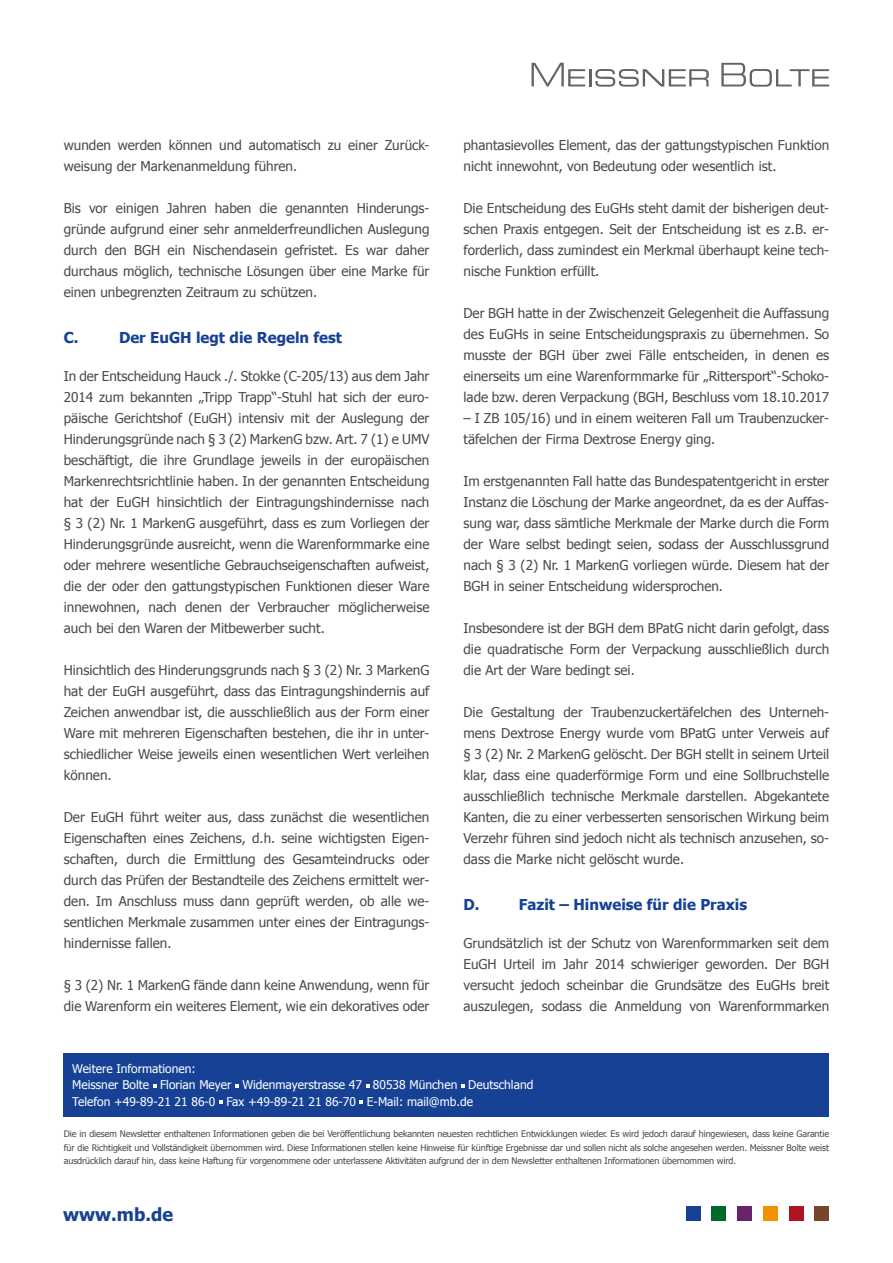
<style>
.page{position:relative;width:893px;height:1263px;background:#fff}
.page>*{position:absolute;margin:0;border:0;box-sizing:border-box;transform-origin:0 0}
.t1{font:700 18px "Tahoma";color:#164194}
.H2_blau_10_14_ohne_N{font:700 15px "Tahoma";color:#164194}
.Fließtext_9_14_DE{font:13.5px/21px "Tahoma";color:#4a4a49;text-align:justify}
.t2{font:12px/16.5px "Tahoma";color:#fff}
.t3{font:9px/13.5px "Tahoma";letter-spacing:-.01em;color:#4a4a49;text-align:justify}
</style>
<div class="page">
<div style="left:686px;top:1205px;width:15px;height:15px;background:#164194"></div>
<div style="left:711px;top:1205px;width:15px;height:15px;background:#006a28"></div>
<div style="left:737px;top:1205px;width:15px;height:15px;background:#68236b"></div>
<div style="left:763px;top:1205px;width:15px;height:15px;background:#f39200"></div>
<div style="left:789px;top:1205px;width:14px;height:15px;background:#af151e"></div>
<div style="left:814px;top:1205px;width:15px;height:15px;background:#77442c"></div>
<svg style="left:531px;top:63px;width:178px;height:24px"></svg>
<svg style="left:721px;top:63px;width:108px;height:24px"></svg>
<div style="left:64px;top:1053px;width:765px;height:63px;background:#164194"></div>
<svg style="left:235px;top:1084px;width:4px;height:3px"></svg>
<svg style="left:219px;top:1100px;width:4px;height:4px"></svg>
<svg style="left:360px;top:1100px;width:3px;height:4px"></svg>
<p class="Fließtext_9_14_DE" style="left:64px;top:134px;width:367px">wunden werden können und automatisch zu einer Zurück&shy;weisung der Markenanmeldung führen.</p>
<p class="Fließtext_9_14_DE" style="left:64px;top:197px;width:367px">Bis vor einigen Jahren haben die genannten Hinderungs&shy;gründe aufgrund einer sehr anmelderfreundlichen Auslegung durch den BGH ein Nischendasein gefristet. Es war daher durchaus möglich, technische Lösungen über eine Marke für einen unbegrenzten Zeitraum zu schützen.</p>
<p class="H2_blau_10_14_ohne_N" style="left:64px;top:327px;width:16px">C.</p>
<p class="H2_blau_10_14_ohne_N" style="left:119px;top:327px;width:225px">Der EuGH legt die Regeln fest</p>
<p class="Fließtext_9_14_DE" style="left:64px;top:365px;width:367px">In der Entscheidung Hauck ./. Stokke (C-205/13) aus dem Jahr 2014 zum bekannten „Tripp Trapp“-Stuhl hat sich der euro&shy;päische Gerichtshof (EuGH) intensiv mit der Auslegung der Hinderungsgründe nach § 3 (2) MarkenG bzw. Art. 7 (1) e UMV beschäftigt, die ihre Grundlage jeweils in der europäischen Markenrechtsrichtlinie haben. In der genannten Entscheidung hat der EuGH hinsichtlich der Eintragungshindernisse nach § 3 (2) Nr. 1 MarkenG ausgeführt, dass es zum Vorliegen der Hinderungsgründe ausreicht, wenn die Warenformmarke eine oder mehrere wesentliche Gebrauchseigenschaften aufweist, die der oder den gattungstypischen Funktionen dieser Ware innewohnen, nach denen der Verbraucher möglicherweise auch bei den Waren der Mitbewerber sucht.</p>
<p class="Fließtext_9_14_DE" style="left:64px;top:659px;width:367px">Hinsichtlich des Hinderungsgrunds nach § 3 (2) Nr. 3 MarkenG hat der EuGH ausgeführt, dass das Eintragungshindernis auf Zeichen anwendbar ist, die ausschließlich aus der Form einer Ware mit mehreren Eigenschaften bestehen, die ihr in unter&shy;schiedlicher Weise jeweils einen wesentlichen Wert verleihen können.</p>
<p class="Fließtext_9_14_DE" style="left:64px;top:806px;width:367px">Der EuGH führt weiter aus, dass zunächst die wesentlichen Eigenschaften eines Zeichens, d.h. seine wichtigsten Eigen&shy;schaften, durch die Ermittlung des Gesamteindrucks oder durch das Prüfen der Bestandteile des Zeichens ermittelt wer&shy;den. Im Anschluss muss dann geprüft werden, ob alle we&shy;sentlichen Merkmale zusammen unter eines der Eintragungs&shy;hindernisse fallen.</p>
<p class="Fließtext_9_14_DE" style="left:64px;top:974px;width:367px">§ 3 (2) Nr. 1 MarkenG fände dann keine Anwendung, wenn für die Warenform ein weiteres Element, wie ein dekoratives oder</p>
<p class="Fließtext_9_14_DE" style="left:463px;top:134px;width:367px">phantasievolles Element, das der gattungstypischen Funktion nicht innewohnt, von Bedeutung oder wesentlich ist.</p>
<p class="Fließtext_9_14_DE" style="left:463px;top:197px;width:367px">Die Entscheidung des EuGHs steht damit der bisherigen deut&shy;schen Praxis entgegen. Seit der Entscheidung ist es z.B. er&shy;forderlich, dass zumindest ein Merkmal überhaupt keine tech&shy;nische Funktion erfüllt.</p>
<p class="Fließtext_9_14_DE" style="left:463px;top:302px;width:367px">Der BGH hatte in der Zwischenzeit Gelegenheit die Auffassung des EuGHs in seine Entscheidungspraxis zu übernehmen. So musste der BGH über zwei Fälle entscheiden, in denen es einerseits um eine Warenformmarke für „Rittersport“-Schoko&shy;lade bzw. deren Verpackung (BGH, Beschluss vom 18.10.2017</p>
<p class="Fließtext_9_14_DE" style="left:463px;top:407px;width:367px">– I ZB 105/16) und in einem weiteren Fall um Traubenzucker&shy;täfelchen der Firma Dextrose Energy ging.</p>
<p class="Fließtext_9_14_DE" style="left:463px;top:470px;width:367px">Im erstgenannten Fall hatte das Bundespatentgericht in erster Instanz die Löschung der Marke angeordnet, da es der Auffas&shy;sung war, dass sämtliche Merkmale der Marke durch die Form der Ware selbst bedingt seien, sodass der Ausschlussgrund nach § 3 (2) Nr. 1 MarkenG vorliegen würde. Diesem hat der BGH in seiner Entscheidung widersprochen.</p>
<p class="Fließtext_9_14_DE" style="left:463px;top:617px;width:367px">Insbesondere ist der BGH dem BPatG nicht darin gefolgt, dass die quadratische Form der Verpackung ausschließlich durch die Art der Ware bedingt sei.</p>
<p class="Fließtext_9_14_DE" style="left:463px;top:701px;width:367px">Die Gestaltung der Traubenzuckertäfelchen des Unterneh&shy;mens Dextrose Energy wurde vom BPatG unter Verweis auf § 3 (2) Nr. 2 MarkenG gelöscht. Der BGH stellt in seinem Urteil klar, dass eine quaderförmige Form und eine Sollbruchstelle ausschließlich technische Merkmale darstellen. Abgekantete Kanten, die zu einer verbesserten sensorischen Wirkung beim Verzehr führen sind jedoch nicht als technisch anzusehen, so&shy;dass die Marke nicht gelöscht wurde.</p>
<p class="H2_blau_10_14_ohne_N" style="left:463px;top:894px;width:18px">D.</p>
<p class="H2_blau_10_14_ohne_N" style="left:519px;top:894px;width:230px">Fazit – Hinweise für die Praxis</p>
<p class="Fließtext_9_14_DE" style="left:463px;top:932px;width:367px">Grundsätzlich ist der Schutz von Warenformmarken seit dem EuGH Urteil im Jahr 2014 schwieriger geworden. Der BGH versucht jedoch scheinbar die Grundsätze des EuGHs breit auszulegen, sodass die Anmeldung von Warenformmarken</p>
<p class="t2" style="left:72px;top:1059px;width:463px">Weitere Informationen:<br>Meissner Bolte Florian Meyer Widenmayerstrasse 47 80538 München Deutschland<br>Telefon +49-89-21 21 86-0 Fax +49-89-21 21 86-70 E-Mail: mail@mb.de</p>
<p class="t3" style="left:64px;top:1126px;width:767px">Die in diesem Newsletter enthaltenen Informationen geben die bei Veröffentlichung bekannten neuesten rechtlichen Entwicklungen wieder. Es wird jedoch darauf hingewiesen, dass keine Garantie für die Richtigkeit und Vollständigkeit übernommen wird. Diese Informationen stellen keine Hinweise für künftige Ergebnisse dar und sollen nicht als solche angesehen werden. Meissner Bolte weist ausdrücklich darauf hin, dass keine Haftung für vorgenommene oder unterlassene Aktivitäten aufgrund der in dem Newsletter enthaltenen Informationen übernommen wird.</p>
<h1 class="t1" style="left:63px;top:1202px;width:111px">www.mb.de</h1>
</div>
